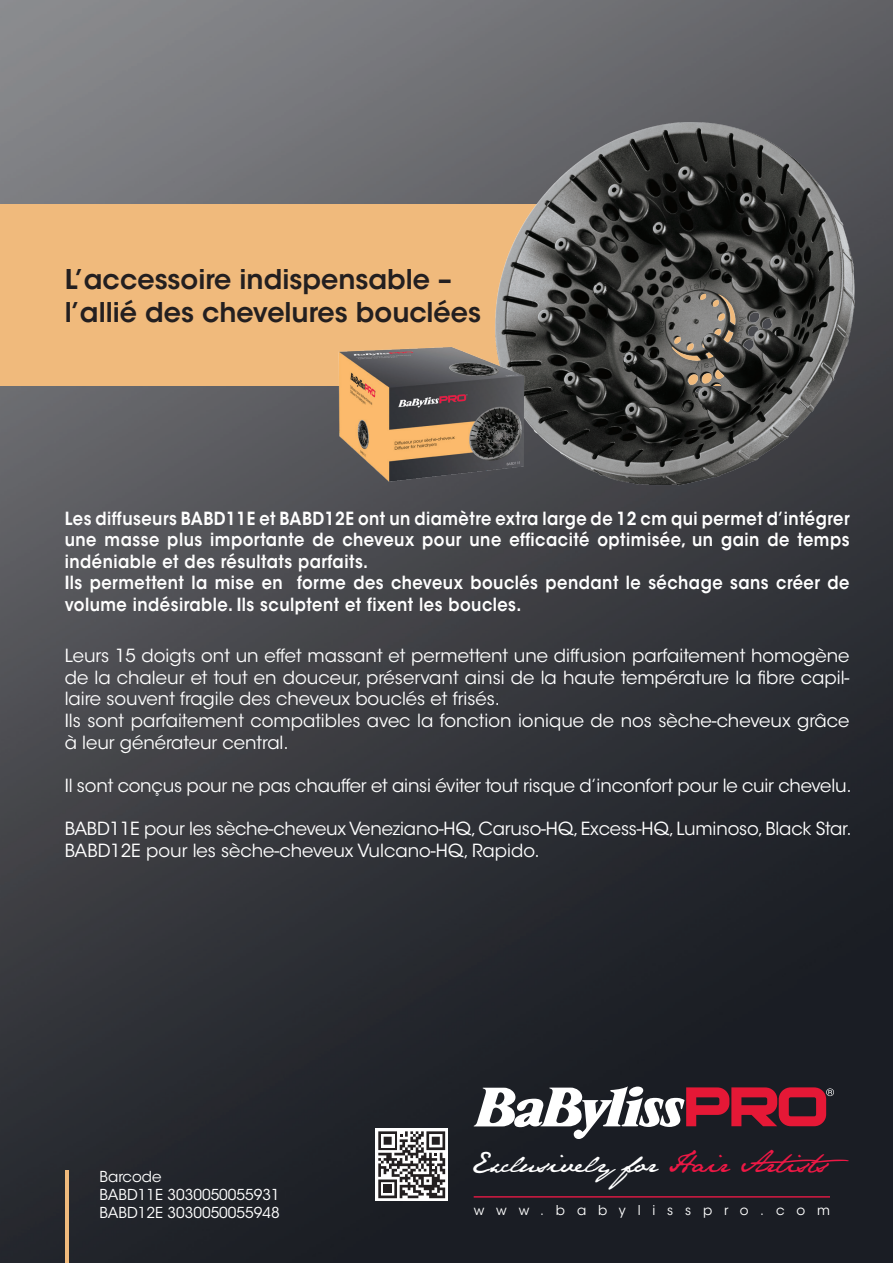
<style>
.page{position:relative;width:893px;height:1263px;background:#fff}
.page>*{position:absolute;margin:0;border:0;box-sizing:border-box;transform-origin:0 0}
.t1{font:600 27px/32.4px "ITC Avant Garde Std";color:#231f20}
.t2{font:25.8px "Jane Austen";color:#fff}
.t3{font:18px/21.6px "ITC Avant Garde Std";letter-spacing:-.01em;color:#fff;text-align:justify}
.t4{font:600 18px/21.6px "ITC Avant Garde Std";letter-spacing:.03em;color:#fff;text-align:justify;scale:.9 1}
.t5{font:15px "ITC Avant Garde Std";color:#fff}
.t6{font:13.5px "ITC Avant Garde Std";letter-spacing:.88em;color:#fff}
.s1{color:#ed1845}
</style>
<div class="page">
<img style="left:0;top:0;width:893px;height:1263px">
<hr style="left:474px;top:1196px;width:356px;height:1px;background:#ed1845">
<div style="left:376px;top:1129px;width:72px;height:72px;background:linear-gradient(to right,#fff,#fff)"></div>
<svg style="left:378px;top:1131px;width:67px;height:67px"></svg>
<div style="left:0;top:205px;width:741px;height:181px;background:#f0ba7c"></div>
<svg style="left:473px;top:1086px;width:361px;height:53px"></svg>
<img style="left:490px;top:94px;width:384px;height:417px">
<hr style="left:66px;top:1171px;width:3px;height:92px;background:#f0ba7c">
<img style="left:320px;top:308px;width:255px;height:182px">
<p class="t1" style="left:65px;top:263px;width:418px">L’accessoire indispensable – l’allié des chevelures bouclées</p>
<p class="t4" style="left:65px;top:507px;width:874px">Les diffuseurs BABD11E et BABD12E ont un diamètre extra large de 12 cm qui permet d’intégrer une masse plus importante de cheveux pour une efficacité optimisée, un gain de temps indéniable et des résultats parfaits.</p>
<p class="t4" style="left:65px;top:572px;width:873px">Ils permettent la mise en forme des cheveux bouclés pendant le séchage sans créer de volume indésirable. Ils sculptent et fixent les boucles.</p>
<p class="t3" style="left:65px;top:645px;width:786px">Leurs 15 doigts ont un effet massant et permettent une diffusion parfaitement homogène de la chaleur et tout en douceur, préservant ainsi de la haute température la fibre capil&shy;laire souvent fragile des cheveux bouclés et frisés.</p>
<p class="t3" style="left:65px;top:710px;width:786px">Ils sont parfaitement compatibles avec la fonction ionique de nos sèche-cheveux grâce à leur générateur central.</p>
<p class="t3" style="left:65px;top:775px;width:788px">Il sont conçus pour ne pas chauffer et ainsi éviter tout risque d’inconfort pour le cuir chevelu.</p>
<p class="t3" style="left:65px;top:818px;width:788px">BABD11E pour les sèche-cheveux Veneziano-HQ, Caruso-HQ, Excess-HQ, Luminoso, Black Star.</p>
<p class="t3" style="left:65px;top:839px;width:477px">BABD12E pour les sèche-cheveux Vulcano-HQ, Rapido.</p>
<p class="t5" style="left:100px;top:1167px;width:63px">Barcode</p>
<p class="t5" style="left:100px;top:1185px;width:182px">BABD11E 3030050055931</p>
<p class="t5" style="left:100px;top:1203px;width:182px">BABD12E 3030050055948</p>
<p class="t2" style="left:471px;top:1147px;width:380px">Exclusively for <span class="s1">Hair Artists</span></p>
<p class="t6" style="left:474px;top:1202px;width:358px">www.babylisspro.com</p>
</div>
